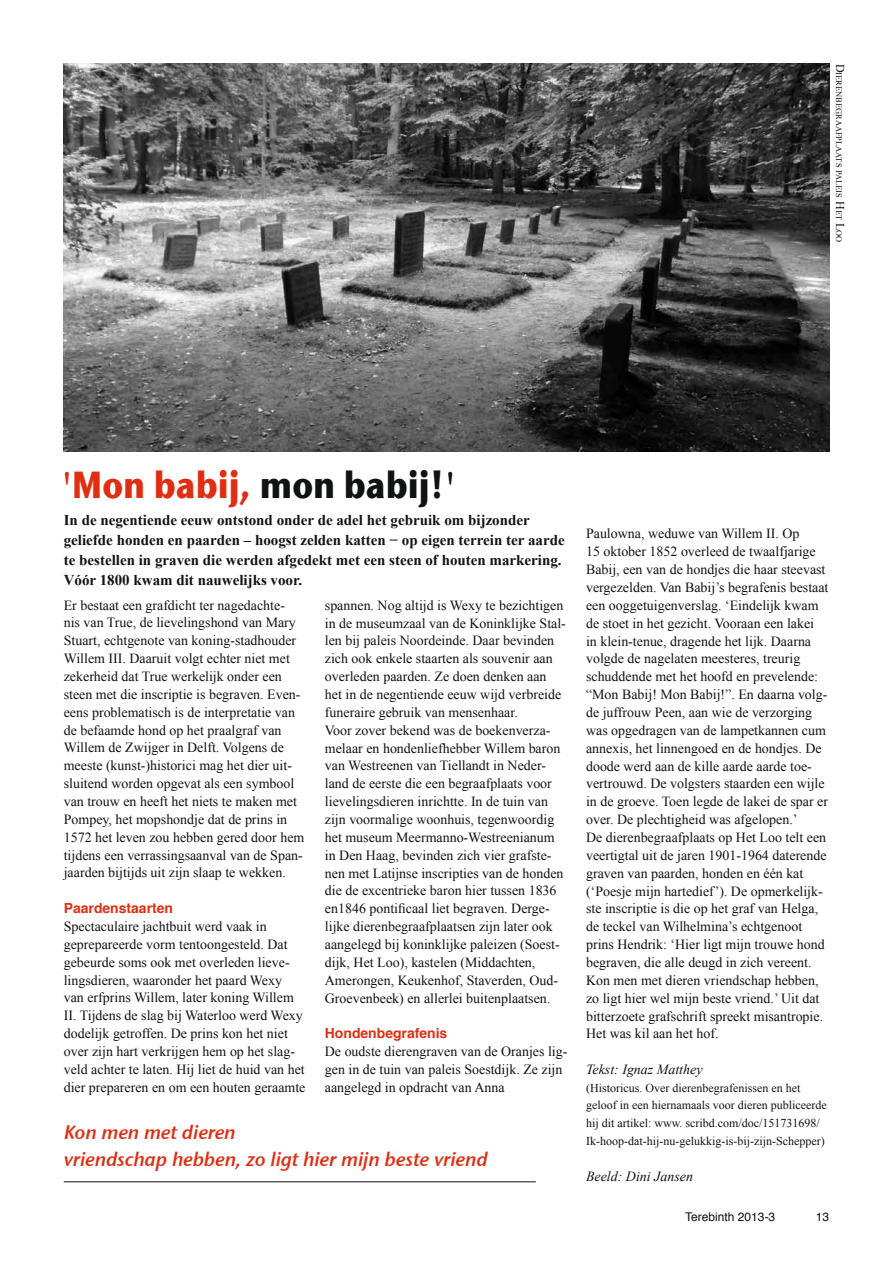
<style>
.page{position:relative;width:893px;height:1263px;background:#fff}
.page>*{position:absolute;margin:0;border:0;box-sizing:border-box;transform-origin:0 0}
.t1{font:700 37.5px "Stone Sans ITC";color:#e02e12;scale:.86 1}
.t2{font:19.5px/27px "Stone Sans Sem OSITCTT Semi Ita";letter-spacing:-.005em;color:#e02e12}
.t3{font:700 15px/20.1px "Times New Roman";color:#111212}
.t4{font:13.95px/17.9px "Times New Roman";color:#111212}
.t5{font:italic 13.95px "Times New Roman";color:#111212}
.t6{font:700 13.95px "Helvetica";color:#e02e12}
.t7{font:12px/17.9px "Times New Roman";color:#111212}
.t8{font:12px "Helvetica";color:#111212}
.t9{font:8.4px "Times New Roman";color:#111212}
.s1{font-size:12px}
.s2{color:#111212}
</style>
<div class="page">
<hr style="left:64px;top:1181px;width:472px;height:1px;background:#111212">
<img style="left:64px;top:64px;width:765px;height:388px">
<p class="t9" style="left:844px;top:64px;width:180px;rotate:90deg"><span class="s1">D</span>ierenbegraafplaats paleis <span class="s1">H</span>et <span class="s1">L</span>oo</p>
<h1 class="t1" style="left:62px;top:460px;width:459px">'Mon babij, <span class="s2">mon babij!'</span></h1>
<p class="t3" style="left:64px;top:509px;width:502px">In de negentiende eeuw ontstond onder de adel het gebruik om bijzonder geliefde honden en paarden – hoogst zelden katten − op eigen terrein ter aarde te bestellen in graven die werden afgedekt met een steen of houten markering.<br>Vóór 1800 kwam dit nauwelijks voor.</p>
<p class="t4" style="left:64px;top:596px;width:242px">Er bestaat een grafdicht ter nagedachte&shy;nis van True, de lievelingshond van Mary Stuart, echtgenote van koning-stadhouder Willem III. Daaruit volgt echter niet met zekerheid dat True werkelijk onder een steen met die inscriptie is begraven. Even&shy;eens problematisch is de interpretatie van de befaamde hond op het praalgraf van Willem de Zwijger in Delft. Volgens de meeste (kunst-)historici mag het dier uit&shy;sluitend worden opgevat als een symbool van trouw en heeft het niets te maken met Pompey, het mopshondje dat de prins in 1572 het leven zou hebben gered door hem tijdens een verrassingsaanval van de Span&shy;jaarden bijtijds uit zijn slaap te wekken.</p>
<p class="t6" style="left:64px;top:897px;width:111px">Paardenstaarten</p>
<p class="t4" style="left:64px;top:917px;width:243px">Spectaculaire jachtbuit werd vaak in geprepareerde vorm tentoongesteld. Dat gebeurde soms ook met overleden lieve&shy;lingsdieren, waaronder het paard Wexy van erfprins Willem, later koning Willem II. Tijdens de slag bij Waterloo werd Wexy dodelijk getroffen. De prins kon het niet over zijn hart verkrijgen hem op het slag&shy;veld achter te laten. Hij liet de huid van het dier prepareren en om een houten geraamte</p>
<p class="t4" style="left:325px;top:596px;width:243px">spannen. Nog altijd is Wexy te bezichtigen in de museumzaal van de Koninklijke Stal&shy;len bij paleis Noordeinde. Daar bevinden zich ook enkele staarten als souvenir aan overleden paarden. Ze doen denken aan het in de negentiende eeuw wijd verbreide funeraire gebruik van mensenhaar.<br>Voor zover bekend was de boekenverza&shy;melaar en hondenliefhebber Willem baron van Westreenen van Tiellandt in Neder&shy;land de eerste die een begraafplaats voor lievelingsdieren inrichtte. In de tuin van zijn voormalige woonhuis, tegenwoordig het museum Meermanno-Westreenianum in Den Haag, bevinden zich vier grafste&shy;nen met Latijnse inscripties van de honden die de excentrieke baron hier tussen 1836 en1846 pontificaal liet begraven. Derge&shy;lijke dierenbegraafplaatsen zijn later ook aangelegd bij koninklijke paleizen (Soest&shy;dijk, Het Loo), kastelen (Middachten, Amerongen, Keukenhof, Staverden, Oud-Groevenbeek) en allerlei buitenplaatsen.</p>
<p class="t6" style="left:325px;top:1022px;width:124px">Hondenbegrafenis</p>
<p class="t4" style="left:325px;top:1042px;width:244px">De oudste dierengraven van de Oranjes lig&shy;gen in de tuin van paleis Soestdijk. Ze zijn aangelegd in opdracht van Anna</p>
<h2 class="t2" style="left:64px;top:1119px;width:425px">Kon men met dieren<br>vriendschap hebben, zo ligt hier mijn beste vriend</h2>
<p class="t4" style="left:586px;top:525px;width:244px">Paulowna, weduwe van Willem II. Op<br>15 oktober 1852 overleed de twaalfjarige Babij, een van de hondjes die haar steevast vergezelden. Van Babij’s begrafenis bestaat een ooggetuigenverslag. ‘Eindelijk kwam de stoet in het gezicht. Vooraan een lakei in klein-tenue, dragende het lijk. Daarna volgde de nagelaten meesteres, treurig schuddende met het hoofd en prevelende: “Mon Babij! Mon Babij!”. En daarna volg&shy;de juffrouw Peen, aan wie de verzorging was opgedragen van de lampetkannen cum annexis, het linnengoed en de hondjes. De doode werd aan de kille aarde aarde toe&shy;vertrouwd. De volgsters staarden een wijle in de groeve. Toen legde de lakei de spar er over. De plechtigheid was afgelopen.’<br>De dierenbegraafplaats op Het Loo telt een veertigtal uit de jaren 1901-1964 daterende graven van paarden, honden en één kat (‘Poesje mijn hartedief’). De opmerkelijk&shy;ste inscriptie is die op het graf van Helga, de teckel van Wilhelmina’s echtgenoot prins Hendrik: ‘Hier ligt mijn trouwe hond begraven, die alle deugd in zich vereent.<br>Kon men met dieren vriendschap hebben, zo ligt hier wel mijn beste vriend.’ Uit dat bitterzoete grafschrift spreekt misantropie.<br>Het was kil aan het hof.</p>
<p class="t5" style="left:586px;top:1060px;width:118px">Tekst: Ignaz Matthey</p>
<p class="t7" style="left:586px;top:1078px;width:242px">(Historicus. Over dierenbegrafenissen en het geloof in een hiernamaals voor dieren publiceerde hij dit artikel: www. scribd.com/doc/151731698/ Ik-hoop-dat-hij-nu-gelukkig-is-bij-zijn-Schepper)</p>
<p class="t5" style="left:586px;top:1166px;width:108px">Beeld: Dini Jansen</p>
<p class="t8" style="left:685px;top:1207px;width:92px">Terebinth 2013-3</p>
<p class="t8" style="left:816px;top:1207px;width:15px">13</p>
</div>
